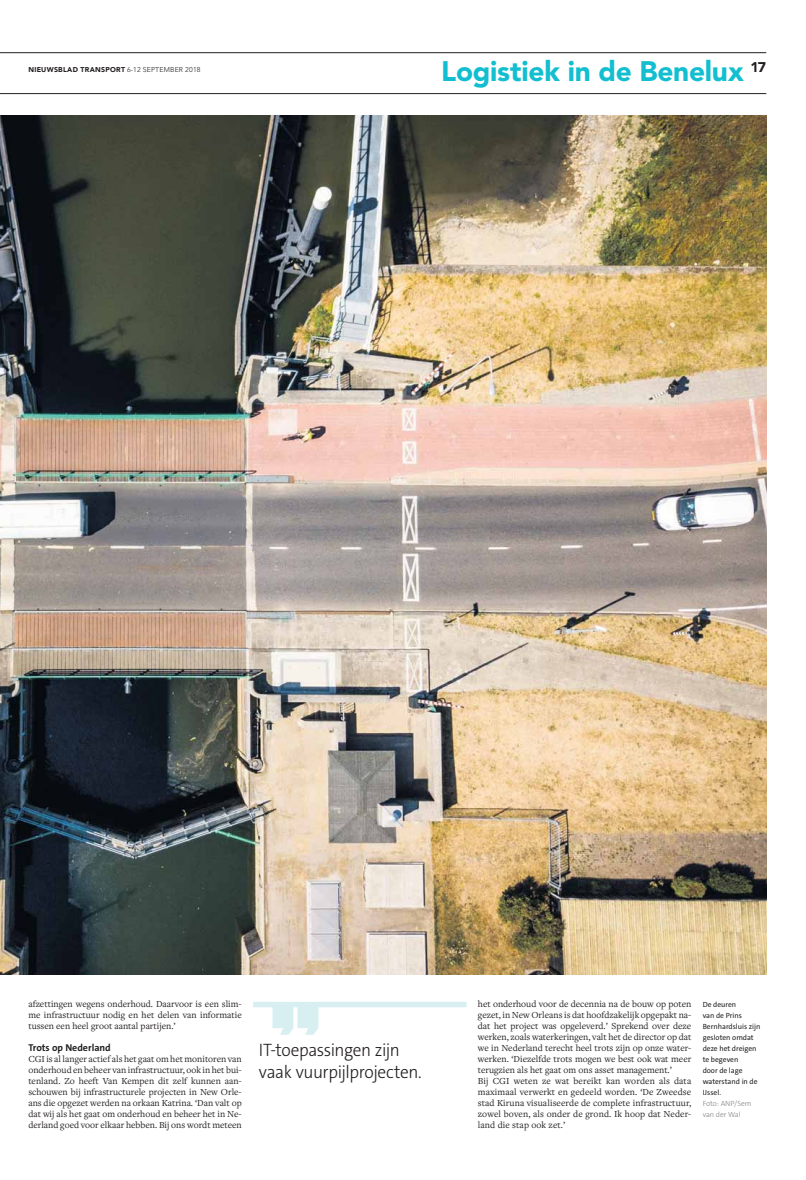
<style>
.page{position:relative;width:806px;height:1180px;background:#fff}
.page>*{position:absolute;margin:0;border:0;box-sizing:border-box;transform-origin:0 0}
.t1{font:900 28px "Avenir LT Std";letter-spacing:-.01em;color:#12becf}
.t2{font:300 18px/22px "The Sans C5";letter-spacing:-.025em;color:#231f20;scale:.96 1}
.t3{font:900 14px "Avenir LT Std";color:#231f20}
.t4{font:700 10px "The Sans C5";color:#231f20}
.t5{font:9.6px/11px "Freight Text Pro";color:#231f20;text-align:justify}
.t6{font:7.5px/11px "The Sans C5";color:#231f20}
.t7{font:300 7.5px/11px "The Sans C5";color:#808285}
.t8{font:900 7px "Avenir LT Std";letter-spacing:.04em;color:#231f20}
.s1{font-weight:300}
</style>
<div class="page">
<hr style="left:0;top:52px;width:765px;height:1px;background:#231f20">
<hr style="left:0;top:93px;width:765px;height:1px;background:#231f20">
<img style="left:0;top:116px;width:765px;height:858px">
<svg style="left:253px;top:1002px;width:213px;height:32px"></svg>
<h1 class="t1" style="left:441px;top:57px;width:303px">Logistiek in de Benelux</h1>
<p class="t8" style="left:28px;top:66px;width:173px">NIEUWSBLAD TRANSPORT <span class="s1">6-12 SEPTEMBER 2018</span></p>
<h3 class="t3" style="left:750px;top:60px;width:17px">17</h3>
<p class="t5" style="left:28px;top:999px;width:215px">afzettingen wegens onderhoud. Daarvoor is een slim&shy;me infrastructuur nodig en het delen van informatie tussen een heel groot aantal partijen.’</p>
<p class="t4" style="left:28px;top:1042px;width:84px">Trots op Nederland</p>
<p class="t5" style="left:28px;top:1054px;width:215px">CGI is al langer actief als het gaat om het monitoren van onderhoud en beheer van infrastructuur, ook in het bui&shy;tenland. Zo heeft Van Kempen dit zelf kunnen aan&shy;schouwen bij infrastructurele projecten in New Orle&shy;ans die opgezet werden na orkaan Katrina. ‘Dan valt op dat wij als het gaat om onderhoud en beheer het in Ne&shy;derland goed voor elkaar hebben. Bij ons wordt meteen</p>
<h2 class="t2" style="left:259px;top:1039px;width:171px">IT-toepassingen zijn vaak vuurpijlprojecten.</h2>
<p class="t5" style="left:477px;top:999px;width:215px;text-align:left">het onderhoud voor de decennia na de bouw op poten gezet, in New Orleans is dat hoofdzakelijk opgepakt na&shy;dat het project was opgeleverd.’ Sprekend over deze werken, zoals waterkeringen, valt het de director op dat we in Nederland terecht heel trots zijn op onze water&shy;werken. ‘Diezelfde trots mogen we best ook wat meer terugzien als het gaat om ons asset management.’<br>Bij CGI weten ze wat bereikt kan worden als data maximaal verwerkt en gedeeld worden. ‘De Zweedse stad Kiruna visualiseerde de complete infrastructuur, zowel boven, als onder de grond. Ik hoop dat Neder&shy;land die stap ook zet.’</p>
<p class="t6" style="left:702px;top:999px;width:59px">De deuren<br>van de Prins<br>Bernhardsluis zijn gesloten omdat deze het dreigen te begeven<br>door de lage waterstand in de<br>IJssel.</p>
<p class="t7" style="left:702px;top:1098px;width:50px">Foto: ANP/Sem van der Wal</p>
</div>
